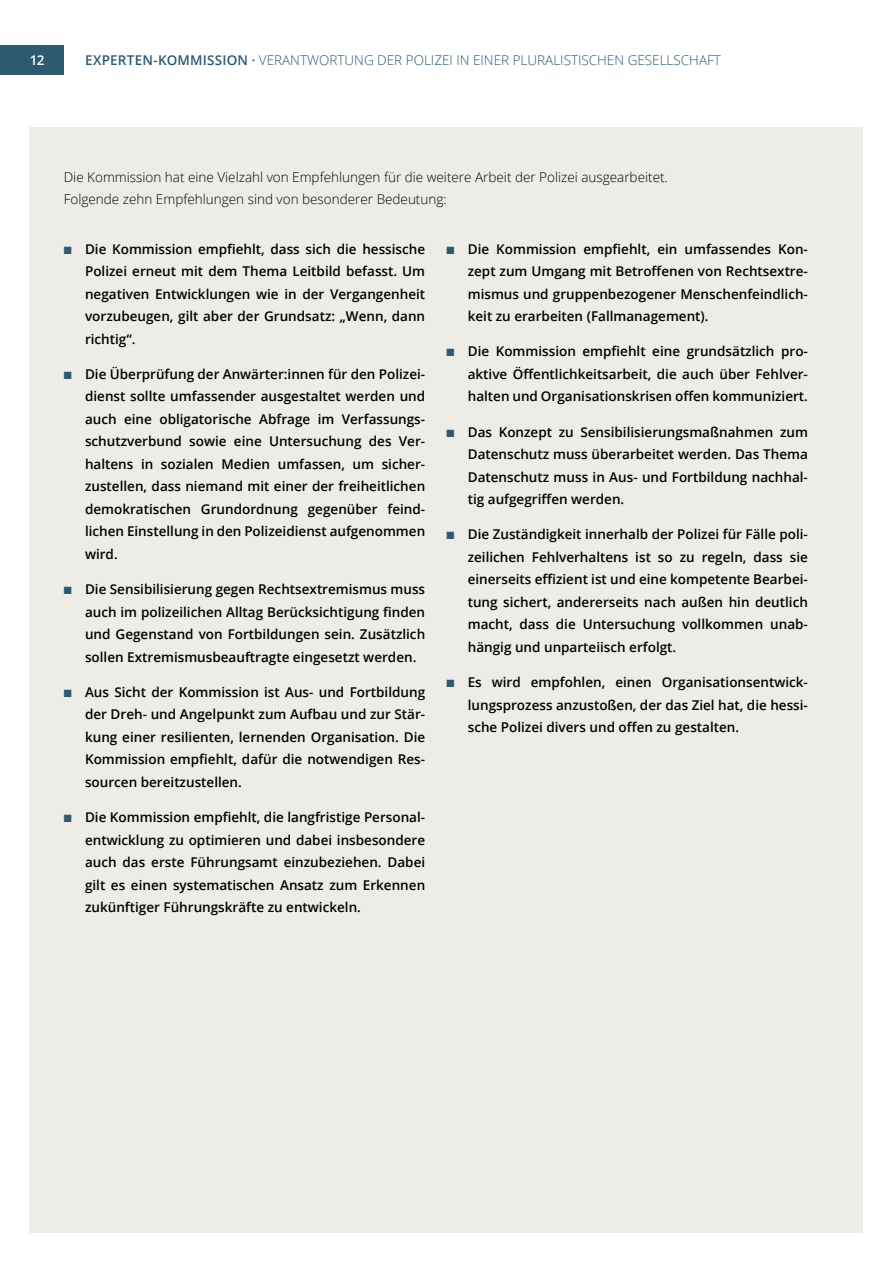
<style>
.page{position:relative;width:893px;height:1263px;background:#fff}
.page>*{position:absolute;margin:0;border:0;box-sizing:border-box;transform-origin:0 0}
.t1{font:600 13.5px/22.5px "Open Sans";color:#000;text-align:justify}
.t2{font:300 13.5px/22.5px "Open Sans";color:#000}
.t3{font:300 13.5px "Open Sans";color:#2d5971}
.t4{font:600 13.5px "Open Sans";color:#fff}
.s1{font-weight:600}
.s2{color:#2d5971}
</style>
<div class="page">
<div style="left:30px;top:128px;width:833px;height:1105px;background:#eeece7"></div>
<div style="left:0;top:45px;width:64px;height:29px;background:#2d5971"></div>
<p class="t4" style="left:30px;top:51px;width:16px">12</p>
<p class="t3" style="left:85px;top:51px;width:637px"><span class="s1">EXPERTEN-KOMMISSION ·</span> VERANTWORTUNG DER POLIZEI IN EINER PLURALISTISCHEN GESELLSCHAFT</p>
<p class="t2" style="left:64px;top:165px;width:605px">Die Kommission hat eine Vielzahl von Empfehlungen für die weitere Arbeit der Polizei ausgearbeitet.<br>Folgende zehn Empfehlungen sind von besonderer Bedeutung:</p>
<p class="t1" style="left:85px;top:237px;width:342px;text-indent:-21px"><span class="s2">■</span> Die Kommission empfiehlt, dass sich die hessische Polizei erneut mit dem Thema Leitbild befasst. Um negativen Entwicklungen wie in der Vergangenheit vorzubeugen, gilt aber der Grundsatz: „Wenn, dann richtig“.</p>
<p class="t1" style="left:85px;top:362px;width:342px;text-indent:-21px"><span class="s2">■</span> Die Überprüfung der Anwärter:innen für den Polizei&shy;dienst sollte umfassender ausgestaltet werden und auch eine obligatorische Abfrage im Verfassungs&shy;schutzverbund sowie eine Untersuchung des Ver&shy;haltens in sozialen Medien umfassen, um sicher&shy;zustellen, dass niemand mit einer der freiheitlichen demokratischen Grundordnung gegenüber feind&shy;lichen Einstellung in den Polizeidienst aufgenommen wird.</p>
<p class="t1" style="left:85px;top:578px;width:342px;text-indent:-21px"><span class="s2">■</span> Die Sensibilisierung gegen Rechtsextremismus muss auch im polizeilichen Alltag Berücksichtigung finden und Gegenstand von Fortbildungen sein. Zusätzlich sollen Extremismusbeauftragte eingesetzt werden.</p>
<p class="t1" style="left:85px;top:680px;width:342px;text-indent:-21px"><span class="s2">■</span> Aus Sicht der Kommission ist Aus- und Fortbildung der Dreh- und Angelpunkt zum Aufbau und zur Stär&shy;kung einer resilienten, lernenden Organisation. Die Kommission empfiehlt, dafür die notwendigen Res&shy;sourcen bereitzustellen.</p>
<p class="t1" style="left:85px;top:806px;width:342px;text-indent:-21px"><span class="s2">■</span> Die Kommission empfiehlt, die langfristige Personal&shy;entwicklung zu optimieren und dabei insbesondere auch das erste Führungsamt einzubeziehen. Dabei gilt es einen systematischen Ansatz zum Erkennen zukünftiger Führungskräfte zu entwickeln.</p>
<p class="t1" style="left:468px;top:237px;width:342px;text-indent:-21px"><span class="s2">■</span> Die Kommission empfiehlt, ein umfassendes Kon&shy;zept zum Umgang mit Betroffenen von Rechtsextre&shy;mismus und gruppenbezogener Menschenfeindlich&shy;keit zu erarbeiten (Fallmanagement).</p>
<p class="t1" style="left:468px;top:340px;width:342px;text-indent:-21px"><span class="s2">■</span> Die Kommission empfiehlt eine grundsätzlich pro&shy;aktive Öffentlichkeitsarbeit, die auch über Fehlver&shy;halten und Organisationskrisen offen kommuniziert.</p>
<p class="t1" style="left:468px;top:420px;width:342px;text-indent:-21px"><span class="s2">■</span> Das Konzept zu Sensibilisierungsmaßnahmen zum Datenschutz muss überarbeitet werden. Das Thema Datenschutz muss in Aus- und Fortbildung nachhal&shy;tig aufgegriffen werden.</p>
<p class="t1" style="left:468px;top:523px;width:342px;text-indent:-21px"><span class="s2">■</span> Die Zuständigkeit innerhalb der Polizei für Fälle poli&shy;zeilichen Fehlverhaltens ist so zu regeln, dass sie einerseits effizient ist und eine kompetente Bearbei&shy;tung sichert, andererseits nach außen hin deutlich macht, dass die Untersuchung vollkommen unab&shy;hängig und unparteiisch erfolgt.</p>
<p class="t1" style="left:468px;top:671px;width:342px;text-indent:-21px"><span class="s2">■</span> Es wird empfohlen, einen Organisationsentwick&shy;lungsprozess anzustoßen, der das Ziel hat, die hessi&shy;sche Polizei divers und offen zu gestalten.</p>
</div>
